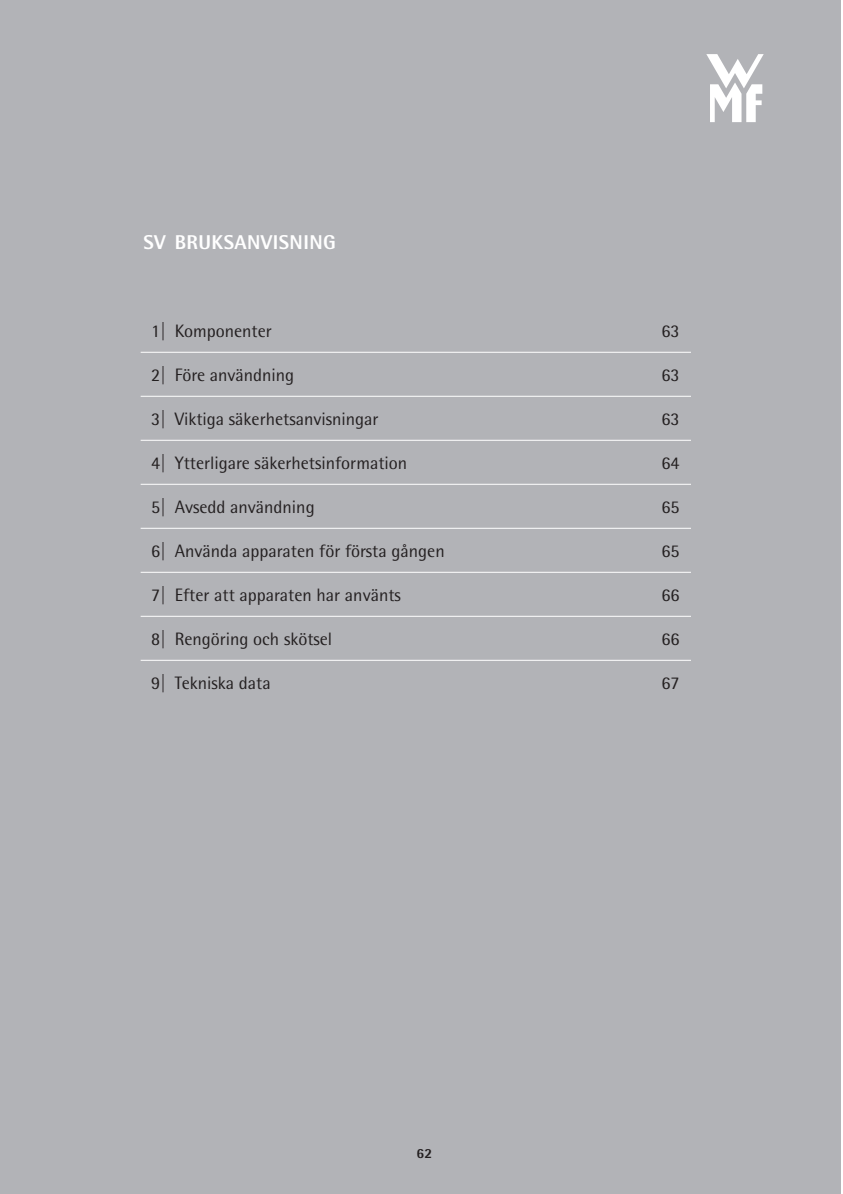
<style>
.page{position:relative;width:843px;height:1194px;background:#fff}
.page>*{position:absolute;margin:0;border:0;box-sizing:border-box;transform-origin:0 0}
.t1{font:700 20px "WMF Rotis";letter-spacing:.02em;color:#fff}
.t2{font:18px "WMF Rotis";color:#231f20}
.t3{font:700 14px "WMF Rotis";color:#231f20}
</style>
<div class="page">
<div style="left:0;top:0;width:841px;height:1194px;background:#b2b3b7"></div>
<hr style="left:141px;top:352px;width:549px;height:1px;background:#fff">
<hr style="left:141px;top:396px;width:549px;height:1px;background:#fff">
<hr style="left:141px;top:440px;width:549px;height:1px;background:#fff">
<hr style="left:141px;top:484px;width:549px;height:1px;background:#fff">
<hr style="left:141px;top:528px;width:549px;height:1px;background:#fff">
<hr style="left:141px;top:572px;width:549px;height:1px;background:#fff">
<hr style="left:141px;top:616px;width:549px;height:1px;background:#fff">
<hr style="left:141px;top:660px;width:549px;height:1px;background:#fff">
<svg style="left:706px;top:54px;width:57px;height:68px"></svg>
<p class="t1" style="left:143px;top:229px;width:194px">SV BRUKSANVISNING</p>
<p class="t2" style="left:151px;top:320px;width:122px">1| Komponenter</p>
<p class="t2" style="left:661px;top:320px;width:20px">63</p>
<p class="t2" style="left:151px;top:364px;width:145px">2| Före användning</p>
<p class="t2" style="left:661px;top:364px;width:20px">63</p>
<p class="t2" style="left:151px;top:408px;width:229px">3| Viktiga säkerhetsanvisningar</p>
<p class="t2" style="left:661px;top:408px;width:20px">63</p>
<p class="t2" style="left:151px;top:452px;width:257px">4| Ytterligare säkerhetsinformation</p>
<p class="t2" style="left:661px;top:452px;width:20px">64</p>
<p class="t2" style="left:151px;top:496px;width:165px">5| Avsedd användning</p>
<p class="t2" style="left:661px;top:496px;width:20px">65</p>
<p class="t2" style="left:151px;top:540px;width:295px">6| Använda apparaten för första gången</p>
<p class="t2" style="left:661px;top:540px;width:20px">65</p>
<p class="t2" style="left:151px;top:584px;width:251px">7| Efter att apparaten har använts</p>
<p class="t2" style="left:661px;top:584px;width:20px">66</p>
<p class="t2" style="left:151px;top:628px;width:183px">8| Rengöring och skötsel</p>
<p class="t2" style="left:661px;top:628px;width:20px">66</p>
<p class="t2" style="left:151px;top:672px;width:121px">9| Tekniska data</p>
<p class="t2" style="left:661px;top:672px;width:20px">67</p>
<p class="t3" style="left:416px;top:1145px;width:17px">62</p>
</div>
